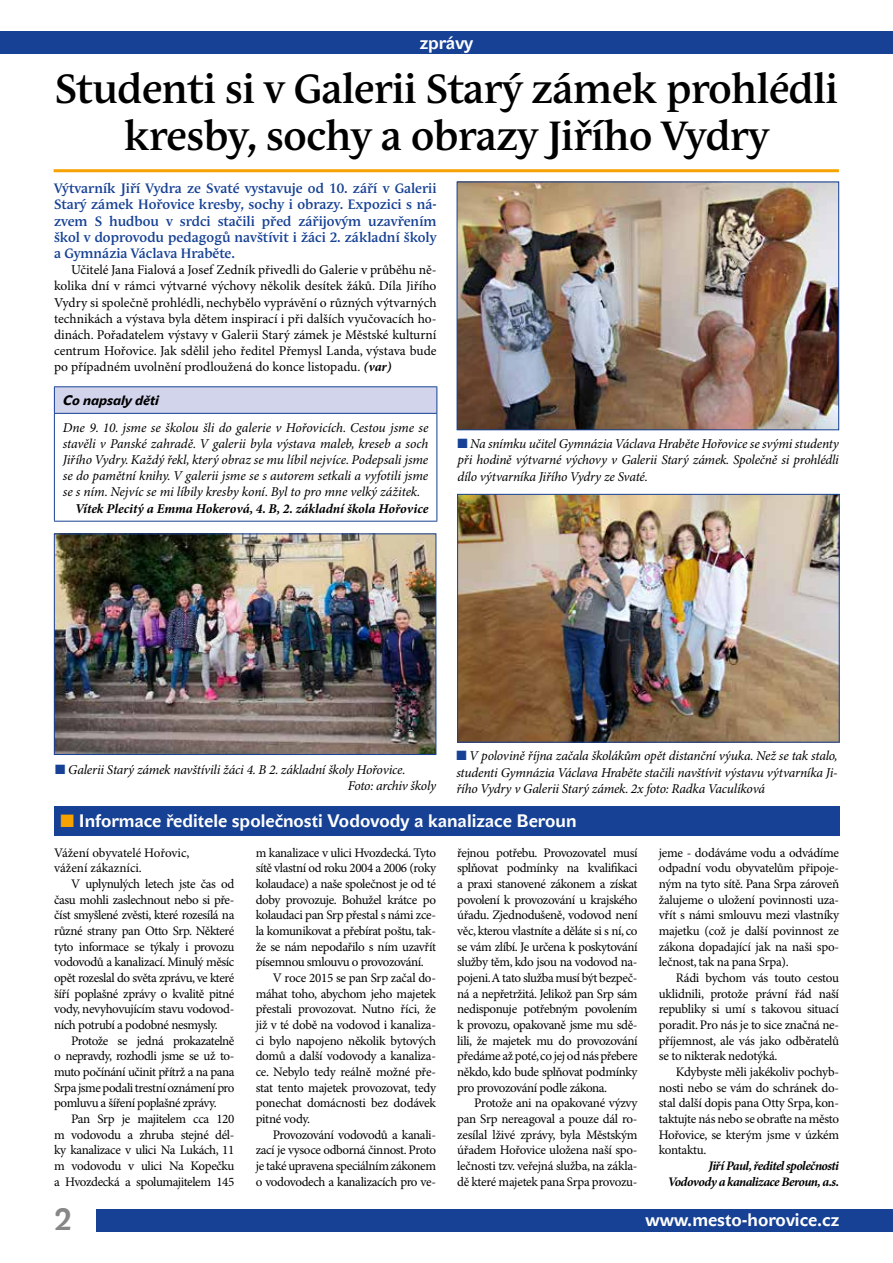
<style>
.page{position:relative;width:893px;height:1263px;background:#fff}
.page>*{position:absolute;margin:0;border:0;box-sizing:border-box;transform-origin:0 0}
.t1{font:700 40.5px/46.5px "Andulka Book Pro";letter-spacing:-.01em;color:#000;text-align:center}
.t2{font:700 30px "Abc Green";color:#878787}
.t3{font:700 18px "Abc Green";color:#fff}
.t4{font:italic 13.5px/16.2px "Minion Pro";letter-spacing:-.015em;color:#000;text-align:justify}
.t5{font:13.5px/16.2px "Minion Pro";color:#000;text-align:justify}
.t6{font:700 13.5px/16.2px "Andulka Book Pro";color:#164194;text-align:justify}
.t7{font:italic 700 13.5px "Minion Pro";letter-spacing:-.005em;color:#000}
.t8{font:13.5px "Abc Green Logo";color:#000}
.t9{font:13.05px/15.6px "Minion Pro";letter-spacing:-.03em;color:#000;text-align:justify}
.t10{font:italic 700 13.05px/15.6px "Minion Pro";letter-spacing:-.045em;color:#000;text-align:right}
.t11{font:13.05px/15.6px "Minion Pro";color:#000}
.s1{font-weight:700;font-style:italic}
.s2{color:#164194}
.s3{color:#f6a200}
</style>
<div class="page">
<div style="left:97px;top:1209px;width:796px;height:22px;background:#164194"></div>
<div style="left:0;top:32px;width:893px;height:22px;background:#164194"></div>
<hr style="left:54px;top:169px;width:785px;height:3px;background:#f6a200">
<img style="left:459px;top:496px;width:378px;height:244px">
<div style="left:457px;top:494px;width:382px;height:248px;border:1px solid #164194"></div>
<div style="left:54px;top:387px;width:383px;height:26px;background:#d2d4ec"></div>
<hr style="left:54px;top:386px;width:383px;height:1px;background:#164194">
<svg style="left:54px;top:387px;width:1px;height:26px"></svg>
<svg style="left:436px;top:387px;width:1px;height:26px"></svg>
<hr style="left:54px;top:413px;width:383px;height:1px;background:#164194">
<hr style="left:54px;top:414px;width:1px;height:107px;background:#164194">
<hr style="left:436px;top:414px;width:1px;height:107px;background:#164194">
<hr style="left:54px;top:521px;width:383px;height:1px;background:#164194">
<img style="left:459px;top:184px;width:378px;height:244px">
<div style="left:457px;top:182px;width:382px;height:248px;border:1px solid #164194"></div>
<img style="left:56px;top:536px;width:378px;height:217px">
<div style="left:54px;top:534px;width:382px;height:221px;border:1px solid #164194"></div>
<div style="left:54px;top:806px;width:785px;height:30px;background:#164194"></div>
<h3 class="t3" style="left:420px;top:32px;width:55px">zprávy</h3>
<h1 class="t1" style="left:55px;top:66px;width:785px">Studenti si v Galerii Starý zámek prohlédli kresby, sochy a obrazy Jiřího Vydry</h1>
<p class="t6" style="left:54px;top:180px;width:384px">Výtvarník Jiří Vydra ze Svaté vystavuje od 10. září v Galerii Starý zámek Hořovice kresby, sochy i obrazy. Expozici s ná&shy;zvem S hudbou v srdci stačili před zářijovým uzavřením škol v doprovodu pedagogů navštívit i žáci 2. základní školy a Gymnázia Václava Hraběte.</p>
<p class="t5" style="left:54px;top:262px;width:384px;text-indent:17px">Učitelé Jana Fialová a Josef Zedník přivedli do Galerie v průběhu ně&shy;kolika dní v rámci výtvarné výchovy několik desítek žáků. Díla Jiřího Vydry si společně prohlédli, nechybělo vyprávění o různých výtvarných technikách a výstava byla dětem inspirací i při dalších vyučovacích ho&shy;dinách. Pořadatelem výstavy v Galerii Starý zámek je Městské kulturní centrum Hořovice. Jak sdělil jeho ředitel Přemysl Landa, výstava bude po případném uvolnění prodloužená do konce listopadu. <span class="s1">(var)</span></p>
<p class="t8" style="left:63px;top:392px;width:97px">Co napsaly děti</p>
<p class="t4" style="left:63px;top:420px;width:367px">Dne 9. 10. jsme se školou šli do galerie v Hořovicích. Cestou jsme se stavěli v Panské zahradě. V galerii byla výstava maleb, kreseb a soch Jiřího Vydry. Každý řekl, který obraz se mu líbil nejvíce. Podepsali jsme se do pamětní knihy. V galerii jsme se s autorem setkali a vyfotili jsme se s ním. Nejvíc se mi líbily kresby koní. Byl to pro mne velký zážitek.</p>
<p class="t7" style="left:75px;top:500px;width:355px">Vítek Plecitý a Emma Hokerová, 4. B, 2. základní škola Hořovice</p>
<p class="t4" style="left:457px;top:436px;width:383px"><span class="s2">■</span> Na snímku učitel Gymnázia Václava Hraběte Hořovice se svými studenty při hodině výtvarné výchovy v Galerii Starý zámek. Společně si prohlédli dílo výtvarníka Jiřího Vydry ze Svaté.</p>
<p class="t4" style="left:456px;top:748px;width:383px"><span class="s2">■</span> V polovině října začala školákům opět distanční výuka. Než se tak stalo, studenti Gymnázia Václava Hraběte stačili navštívit výstavu výtvarníka Ji&shy;řího Vydry v Galerii Starý zámek. 2x foto: Radka Vaculíková</p>
<p class="t4" style="left:348px;top:762px;width:90px;text-indent:-293px"><span class="s2">■</span> Galerii Starý zámek navštívili žáci 4. B 2. základní školy Hořovice.<br>Foto: archiv školy</p>
<h3 class="t3" style="left:61px;top:810px;width:517px"><span class="s3">■</span> Informace ředitele společnosti Vodovody a kanalizace Beroun</h3>
<p class="t11" style="left:54px;top:845px;width:137px">Vážení obyvatelé Hořovic, vážení zákazníci.</p>
<p class="t9" style="left:54px;top:877px;width:182px;text-indent:17px">V uplynulých letech jste čas od času mohli zaslechnout nebo si pře&shy;číst smyšlené zvěsti, které rozesílá na různé strany pan Otto Srp. Některé tyto informace se týkaly i provozu vodovodů a kanalizací. Minulý měsíc opět rozeslal do světa zprávu, ve které šíří poplašné zprávy o kvalitě pitné vody, nevyhovujícím stavu vodovod&shy;ních potrubí a podobné nesmysly.</p>
<p class="t9" style="left:54px;top:1033px;width:182px;text-indent:17px">Protože se jedná prokazatelně o nepravdy, rozhodli jsme se už to&shy;muto počínání učinit přítrž a na pana Srpa jsme podali trestní oznámení pro pomluvu a šíření poplašné zprávy.</p>
<p class="t9" style="left:54px;top:1111px;width:182px;text-indent:17px">Pan Srp je majitelem cca 120 m vodovodu a zhruba stejné dél&shy;ky kanalizace v ulici Na Lukách, 11 m vodovodu v ulici Na Kopečku a Hvozdecká a spolumajitelem 145</p>
<p class="t9" style="left:256px;top:845px;width:182px">m kanalizace v ulici Hvozdecká. Tyto</p>
<p class="t9" style="left:256px;top:861px;width:182px">sítě vlastní od roku 2004 a 2006 (roky</p>
<p class="t9" style="left:256px;top:877px;width:182px">kolaudace) a naše společnost je od té</p>
<p class="t9" style="left:256px;top:892px;width:182px">doby provozuje. Bohužel krátce po</p>
<p class="t9" style="left:256px;top:908px;width:182px">kolaudaci pan Srp přestal s námi zce-</p>
<p class="t9" style="left:256px;top:924px;width:182px">la komunikovat a přebírat poštu, tak-</p>
<p class="t9" style="left:256px;top:939px;width:182px">že se nám nepodařilo s ním uzavřít</p>
<p class="t9" style="left:256px;top:955px;width:170px">písemnou smlouvu o provozování.</p>
<p class="t9" style="left:273px;top:970px;width:165px">V roce 2015 se pan Srp začal do-</p>
<p class="t9" style="left:256px;top:986px;width:182px">máhat toho, abychom jeho majetek</p>
<p class="t9" style="left:256px;top:1002px;width:182px">přestali provozovat. Nutno říci, že</p>
<p class="t9" style="left:256px;top:1017px;width:182px">již v té době na vodovod i kanaliza-</p>
<p class="t9" style="left:256px;top:1033px;width:182px">ci bylo napojeno několik bytových</p>
<p class="t9" style="left:256px;top:1049px;width:182px">domů a další vodovody a kanaliza-</p>
<p class="t9" style="left:256px;top:1064px;width:182px">ce. Nebylo tedy reálně možné pře-</p>
<p class="t9" style="left:256px;top:1080px;width:182px">stat tento majetek provozovat, tedy</p>
<p class="t9" style="left:256px;top:1096px;width:182px">ponechat domácnosti bez dodávek</p>
<p class="t9" style="left:256px;top:1111px;width:56px">pitné vody.</p>
<p class="t9" style="left:273px;top:1127px;width:165px">Provozování vodovodů a kanali-</p>
<p class="t9" style="left:256px;top:1143px;width:182px">zací je vysoce odborná činnost. Proto</p>
<p class="t9" style="left:256px;top:1158px;width:182px">je také upravena speciálním zákonem</p>
<p class="t9" style="left:256px;top:1174px;width:182px">o vodovodech a kanalizacích pro ve-</p>
<p class="t9" style="left:457px;top:845px;width:182px">řejnou potřebu. Provozovatel musí splňovat podmínky na kvalifikaci a praxi stanovené zákonem a získat povolení k provozování u krajského úřadu. Zjednodušeně, vodovod není věc, kterou vlastníte a děláte si s ní, co se vám zlíbí. Je určena k poskytování služby těm, kdo jsou na vodovod na&shy;pojeni.A tato služba musí být bezpeč&shy;ná a nepřetržitá. Jelikož pan Srp sám nedisponuje potřebným povolením k provozu, opakovaně jsme mu sdě&shy;lili, že majetek mu do provozování předáme až poté, co jej od nás přebere někdo, kdo bude splňovat podmínky pro provozování podle zákona.</p>
<p class="t9" style="left:457px;top:1096px;width:182px;text-indent:17px">Protože ani na opakované výzvy pan Srp nereagoval a pouze dál ro&shy;zesílal lživé zprávy, byla Městským úřadem Hořovice uložena naší spo&shy;lečnosti tzv. veřejná služba, na zákla&shy;dě které majetek pana Srpa provozu-</p>
<p class="t9" style="left:659px;top:845px;width:182px">jeme - dodáváme vodu a odvádíme odpadní vodu obyvatelům připoje&shy;ným na tyto sítě. Pana Srpa zároveň žalujeme o uložení povinnosti uza&shy;vřít s námi smlouvu mezi vlastníky majetku (což je další povinnost ze zákona dopadající jak na naši spo&shy;lečnost, tak na pana Srpa).</p>
<p class="t9" style="left:659px;top:970px;width:182px;text-indent:17px">Rádi bychom vás touto cestou uklidnili, protože právní řád naší republiky si umí s takovou situací poradit. Pro nás je to sice značná ne&shy;příjemnost, ale vás jako odběratelů se to nikterak nedotýká.</p>
<p class="t9" style="left:659px;top:1064px;width:182px;text-indent:17px">Kdybyste měli jakékoliv pochyb&shy;nosti nebo se vám do schránek do&shy;stal další dopis pana Otty Srpa, kon&shy;taktujte nás nebo se obraťte na město Hořovice, se kterým jsme v úzkém kontaktu.</p>
<p class="t10" style="left:668px;top:1158px;width:173px">Jiří Paul, ředitel společnosti<br>Vodovody a kanalizace Beroun, a.s.</p>
<h2 class="t2" style="left:54px;top:1202px;width:19px">2</h2>
<h3 class="t3" style="left:646px;top:1209px;width:195px">www.mesto-horovice.cz</h3>
</div>
